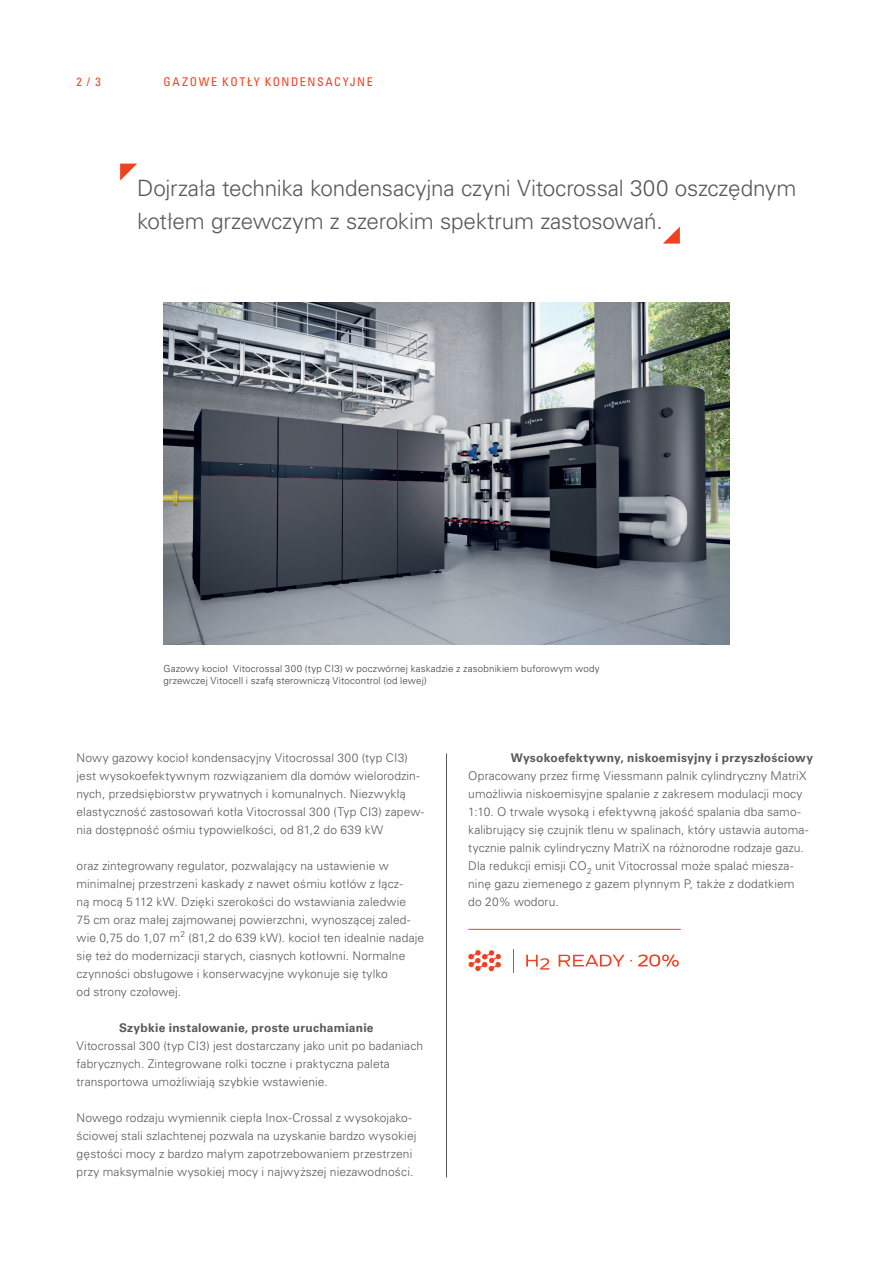
<style>
.page{position:relative;width:893px;height:1263px;background:#fff}
.page>*{position:absolute;margin:0;border:0;box-sizing:border-box;transform-origin:0 0}
.Teaser___Univers_Lig{font:300 22.5px/33px "Univers LTCYR 45";letter-spacing:-.01em;color:#57585a}
.Copy___Univers_Light{font:300 12px/18px "Univers LTCYR 45";letter-spacing:.01em;color:#57585a}
.Zwischenheadline___U{font:700 12px "Univers LTCYR 65";letter-spacing:.02em;color:#57585a}
.Kopfzeile___Univers{font:condensed 12px "Univers LTCYR 57";letter-spacing:.13em;color:#ef4222}
.Pagina___Univers_Con{font:condensed 12px "Univers LTCYR 57";color:#ef4222}
.Bildunterschriften{font:300 9.75px/12px "Univers LTCYR 45";letter-spacing:.015em;color:#3e3e3f}
</style>
<div class="page">
<svg style="left:120px;top:164px;width:17px;height:17px"></svg>
<svg style="left:663px;top:227px;width:17px;height:17px"></svg>
<hr style="left:468px;top:929px;width:213px;height:1px;background:#ef4222">
<svg style="left:513px;top:949px;width:1px;height:23px"></svg>
<svg style="left:638px;top:954px;width:41px;height:12px"></svg>
<svg style="left:468px;top:950px;width:33px;height:21px"></svg>
<svg style="left:526px;top:955px;width:23px;height:15px"></svg>
<svg style="left:559px;top:954px;width:73px;height:12px"></svg>
<hr style="left:446px;top:753px;width:1px;height:424px;background:#57585a">
<img style="left:164px;top:303px;width:565px;height:342px">
<p class="Pagina___Univers_Con" style="left:77px;top:74px;width:26px">2 / 3</p>
<p class="Kopfzeile___Univers" style="left:164px;top:74px;width:211px">GAZOWE KOTŁY KONDENSACYJNE</p>
<p class="Teaser___Univers_Lig" style="left:137px;top:171px;width:661px">Dojrzała technika kondensacyjna czyni Vitocrossal 300 oszczędnym kotłem grzewczym z szerokim spektrum zastosowań.</p>
<p class="Bildunterschriften" style="left:164px;top:663px;width:438px">Gazowy kocioł Vitocrossal 300 (typ CI3) w poczwórnej kaskadzie z zasobnikiem buforowym wody grzewczej Vitocell i szafą sterowniczą Vitocontrol (od lewej)</p>
<p class="Copy___Univers_Light" style="left:77px;top:748px;width:349px">Nowy gazowy kocioł kondensacyjny Vitocrossal 300 (typ CI3) jest wysokoefektywnym rozwiązaniem dla domów wielorodzin&shy;nych, przedsiębiorstw prywatnych i komunalnych. Niezwykłą elastyczność zastosowań kotła Vitocrossal 300 (Typ CI3) zapew&shy;nia dostępność ośmiu typowielkości, od 81,2 do 639 kW</p>
<p class="Copy___Univers_Light" style="left:77px;top:856px;width:349px">oraz zintegrowany regulator, pozwalający na ustawienie w minimalnej przestrzeni kaskady z nawet ośmiu kotłów z łącz-<br>ną mocą 5112 kW. Dzięki szerokości do wstawiania zaledwie<br>75 cm oraz małej zajmowanej powierzchni, wynoszącej zaled&shy;wie 0,75 do 1,07 m<sup>2</sup> (81,2 do 639 kW). kocioł ten idealnie nadaje się też do modernizacji starych, ciasnych kotłowni. Normalne czynności obsługowe i konserwacyjne wykonuje się tylko<br>od strony czołowej.</p>
<p class="Zwischenheadline___U" style="left:119px;top:1019px;width:256px">Szybkie instalowanie, proste uruchamianie</p>
<p class="Copy___Univers_Light" style="left:77px;top:1036px;width:348px">Vitocrossal 300 (typ CI3) jest dostarczany jako unit po badaniach fabrycznych. Zintegrowane rolki toczne i praktyczna paleta transportowa umożliwiają szybkie wstawienie.</p>
<p class="Copy___Univers_Light" style="left:77px;top:1108px;width:341px">Nowego rodzaju wymiennik ciepła Inox-Crossal z wysokojako&shy;ściowej stali szlachtenej pozwala na uzyskanie bardzo wysokiej gęstości mocy z bardzo małym zapotrzebowaniem przestrzeni przy maksymalnie wysokiej mocy i najwyższej niezawodności.</p>
<p class="Zwischenheadline___U" style="left:511px;top:749px;width:304px">Wysokoefektywny, niskoemisyjny i przyszłościowy</p>
<p class="Copy___Univers_Light" style="left:468px;top:766px;width:342px">Opracowany przez firmę Viessmann palnik cylindryczny MatriX umożliwia niskoemisyjne spalanie z zakresem modulacji mocy 1:10. O trwale wysoką i efektywną jakość spalania dba samo&shy;kalibrujący się czujnik tlenu w spalinach, który ustawia automa&shy;tycznie palnik cylindryczny MatriX na różnorodne rodzaje gazu.<br>Dla redukcji emisji CO<sub>2</sub> unit Vitocrossal może spalać miesza&shy;ninę gazu ziemenego z gazem płynnym P, także z dodatkiem do 20% wodoru.</p>
</div>
